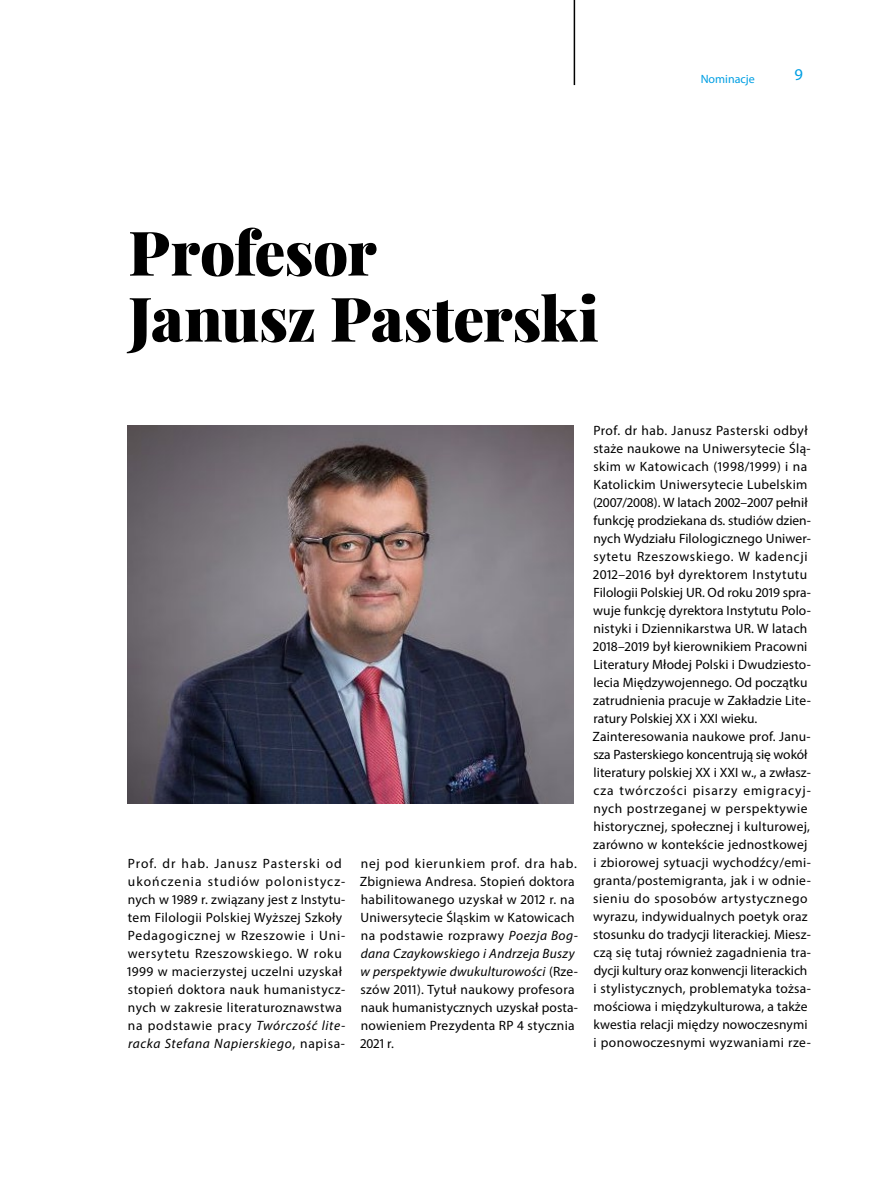
<style>
.page{position:relative;width:893px;height:1191px;background:#fff}
.page>*{position:absolute;margin:0;border:0;box-sizing:border-box;transform-origin:0 0}
.t1{font:900 61.5px/66px "Playfair Display";letter-spacing:-.01em;color:#000}
.t2{font:16.5px "Myriad Pro";color:#009fe3}
.t3{font:13.5px/18px "Myriad Pro";letter-spacing:.02em;color:#000}
.t4{font:13.5px/18px "Myriad Pro";letter-spacing:.04em;color:#000}
.t5{font:12px "Myriad Pro";color:#009fe3}
.s1{font-style:italic}
</style>
<div class="page">
<hr style="left:574px;top:0;width:1px;height:85px;background:#000">
<img style="left:128px;top:425px;width:446px;height:378px">
<h1 class="t1" style="left:128px;top:214px;width:472px">Profesor<br>Janusz Pasterski</h1>
<p class="t5" style="left:701px;top:71px;width:56px">Nominacje</p>
<p class="t2" style="left:794px;top:65px;width:10px">9</p>
<p class="t4" style="left:127px;top:853px;width:220px">Prof. dr hab. Janusz Pasterski od ukończenia studiów polonistycz&shy;nych w 1989 r. związany jest z Instytu&shy;tem Filologii Polskiej Wyższej Szkoły Pedagogicznej w Rzeszowie i Uni&shy;wersytetu Rzeszowskiego. W roku 1999 w macierzystej uczelni uzyskał stopień doktora nauk humanistycz&shy;nych w zakresie literaturoznawstwa na podstawie pracy <span class="s1">Twórczość lite&shy;racka Stefana Napierskiego</span>, napisa-</p>
<p class="t3" style="left:360px;top:853px;width:220px">nej pod kierunkiem prof. dra hab.<br>Zbigniewa Andresa. Stopień doktora habilitowanego uzyskał w 2012 r. na Uniwersytecie Śląskim w Katowicach na podstawie rozprawy <span class="s1">Poezja Bog&shy;dana Czaykowskiego i Andrzeja Buszy w perspektywie dwukulturowości</span> (Rze&shy;szów 2011). Tytuł naukowy profesora nauk humanistycznych uzyskał posta&shy;nowieniem Prezydenta RP 4 stycznia 2021 r.</p>
<p class="t3" style="left:592px;top:421px;width:220px">Prof. dr hab. Janusz Pasterski odbył staże naukowe na Uniwersytecie Ślą&shy;skim w Katowicach (1998/1999) i na Katolickim Uniwersytecie Lubelskim (2007/2008). W latach 2002–2007 pełnił funkcję prodziekana ds. studiów dzien&shy;nych Wydziału Filologicznego Uniwer&shy;sytetu Rzeszowskiego. W kadencji 2012–2016 był dyrektorem Instytutu Filologii Polskiej UR. Od roku 2019 spra&shy;wuje funkcję dyrektora Instytutu Polo&shy;nistyki i Dziennikarstwa UR. W latach 2018–2019 był kierownikiem Pracowni Literatury Młodej Polski i Dwudziesto&shy;lecia Międzywojennego. Od początku zatrudnienia pracuje w Zakładzie Lite&shy;ratury Polskiej XX i XXI wieku.<br>Zainteresowania naukowe prof. Janu&shy;sza Pasterskiego koncentrują się wokół literatury polskiej XX i XXI w., a zwłasz&shy;cza twórczości pisarzy emigracyj&shy;nych postrzeganej w perspektywie historycznej, społecznej i kulturowej, zarówno w kontekście jednostkowej i zbiorowej sytuacji wychodźcy/emi&shy;granta/postemigranta, jak i w odnie&shy;sieniu do sposobów artystycznego wyrazu, indywidualnych poetyk oraz stosunku do tradycji literackiej. Miesz&shy;czą się tutaj również zagadnienia tra&shy;dycji kultury oraz konwencji literackich i stylistycznych, problematyka tożsa&shy;mościowa i międzykulturowa, a także kwestia relacji między nowoczesnymi i ponowoczesnymi wyzwaniami rze-</p>
</div>
